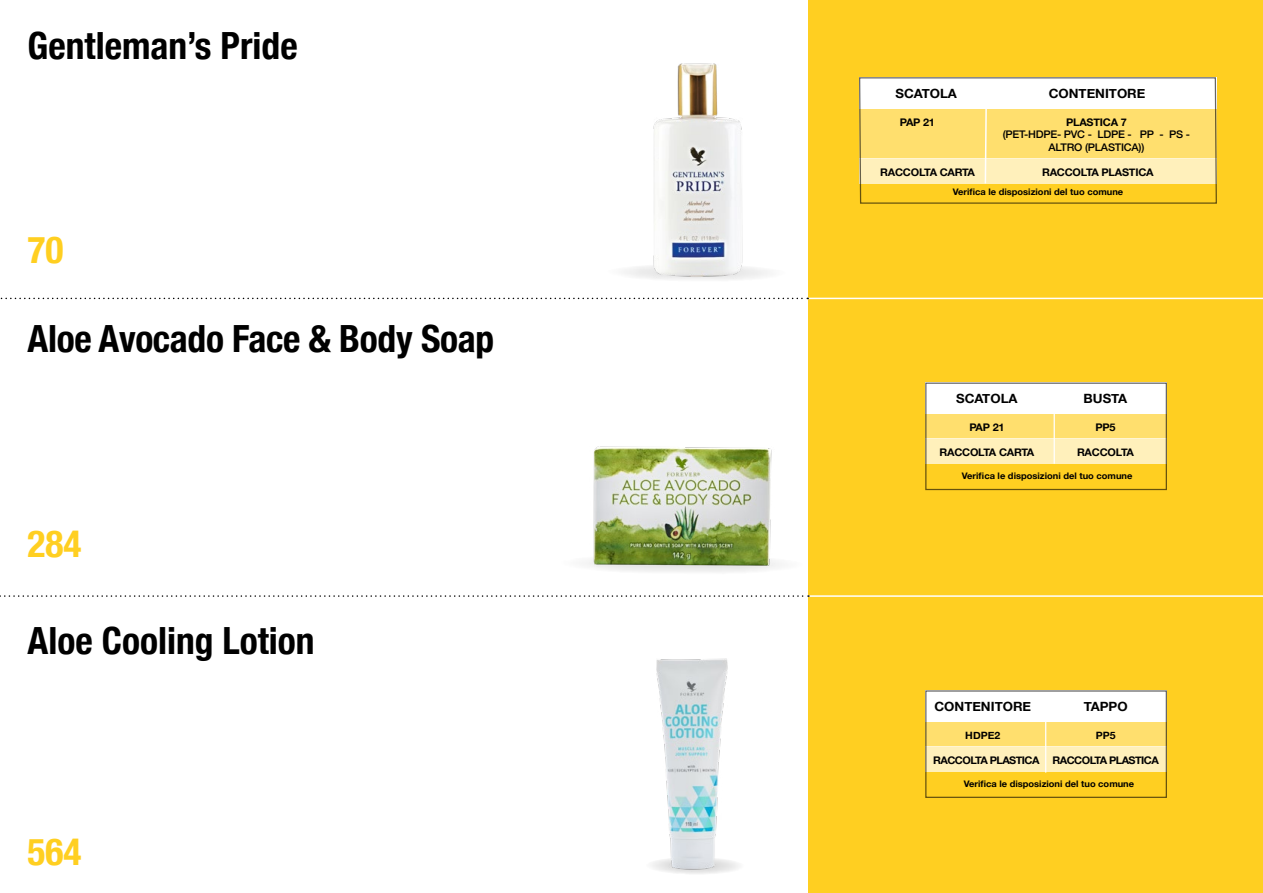
<style>
.page{position:relative;width:1263px;height:893px;background:#fff}
.page>*{position:absolute;margin:0;border:0;box-sizing:border-box;transform-origin:0 0}
.t1{font:700 condensed 37.5px "Helvetica Neue";color:#000}
.t2{font:700 condensed 37.5px "Helvetica Neue";color:#ffcf21}
.t3{font:700 12.75px "Helvetica Neue";color:#000;scale:1.04 1}
.t4{font:700 10.5px "Helvetica Neue";letter-spacing:-.02em;color:#000;scale:1.04 1}
.t5{font:500 10.5px/12.6px "Helvetica Neue";letter-spacing:-.02em;color:#000;text-align:center;scale:1.04 1}
.t6{font:700 10.5px "Helvetica Neue";letter-spacing:-.05em;color:#000;scale:1.04 1}
.t7{font:700 10.05px "Helvetica Neue";color:#000;scale:1.04 1}
.t8{font:700 9px "Helvetica Neue";color:#000;scale:1.04 1}
</style>
<div class="page">
<div style="left:808px;top:0;width:455px;height:893px;background:#ffcf21"></div>
<hr style="left:797px;top:298px;width:466px;height:1px;background:#fff">
<svg style="left:0;top:298px;width:808px;height:1px"></svg>
<hr style="left:805px;top:595px;width:458px;height:2px;background:#fff">
<svg style="left:0;top:595px;width:809px;height:2px"></svg>
<div style="left:925px;top:414px;width:242px;height:25px;background:#ffdf6e"></div>
<div style="left:925px;top:439px;width:242px;height:25px;background:#fff0bb"></div>
<div style="left:925px;top:383px;width:242px;height:31px;background:#fff"></div>
<hr style="left:1053px;top:385px;width:2px;height:79px;background:#fff">
<div style="left:604px;top:263px;width:185px;height:20px;background:#fafafa;border-radius:50%"></div>
<img style="left:633px;top:63px;width:128px;height:216px">
<svg style="left:585px;top:561px;width:194px;height:11px"></svg>
<img style="left:590px;top:446px;width:185px;height:123px">
<svg style="left:859px;top:77px;width:358px;height:127px;background:#fae494"></svg>
<svg style="left:984px;top:107px;width:4px;height:78px"></svg>
<div style="left:925px;top:721px;width:242px;height:25px;background:#ffdf6e"></div>
<div style="left:925px;top:746px;width:242px;height:25px;background:#fff0bb"></div>
<div style="left:925px;top:690px;width:242px;height:31px;background:#fff"></div>
<hr style="left:1045px;top:694px;width:1px;height:79px;background:#fff">
<img style="left:652px;top:658px;width:86px;height:216px">
<h1 class="t1" style="left:28px;top:15px;width:272px">Gentleman’s Pride</h1>
<h1 class="t2" style="left:28px;top:219px;width:38px">70</h1>
<h1 class="t1" style="left:28px;top:308px;width:468px">Aloe Avocado Face &amp; Body Soap</h1>
<h1 class="t2" style="left:28px;top:512px;width:56px">284</h1>
<h1 class="t1" style="left:28px;top:609px;width:289px">Aloe Cooling Lotion</h1>
<h1 class="t2" style="left:28px;top:821px;width:56px">564</h1>
<h2 class="t3" style="left:895px;top:83px;width:61px">SCATOLA</h2>
<p class="t4" style="left:900px;top:114px;width:35px">PAP 21</p>
<h2 class="t3" style="left:1049px;top:83px;width:94px">CONTENITORE</h2>
<p class="t4" style="left:1066px;top:114px;width:60px">PLASTICA 7</p>
<p class="t5" style="left:1003px;top:127px;width:182px">(PET-HDPE- PVC - LDPE - PP - PS -<br>ALTRO (PLASTICA))</p>
<p class="t4" style="left:1042px;top:164px;width:109px">RACCOLTA PLASTICA</p>
<p class="t4" style="left:880px;top:164px;width:93px">RACCOLTA CARTA</p>
<p class="t8" style="left:953px;top:185px;width:165px">Verifica le disposizioni del tuo comune</p>
<h2 class="t3" style="left:956px;top:389px;width:61px">SCATOLA</h2>
<h2 class="t3" style="left:1083px;top:389px;width:43px">BUSTA</h2>
<p class="t4" style="left:969px;top:419px;width:35px">PAP 21</p>
<p class="t4" style="left:1095px;top:419px;width:21px">PP5</p>
<p class="t4" style="left:939px;top:444px;width:93px">RACCOLTA CARTA</p>
<p class="t4" style="left:1077px;top:444px;width:56px">RACCOLTA</p>
<p class="t8" style="left:962px;top:469px;width:165px">Verifica le disposizioni del tuo comune</p>
<h2 class="t3" style="left:934px;top:696px;width:94px">CONTENITORE</h2>
<h2 class="t3" style="left:1084px;top:696px;width:44px">TAPPO</h2>
<p class="t7" style="left:965px;top:727px;width:35px">HDPE2</p>
<p class="t7" style="left:1096px;top:727px;width:20px">PP5</p>
<p class="t6" style="left:933px;top:752px;width:218px">RACCOLTA PLASTICA RACCOLTA PLASTICA</p>
<p class="t8" style="left:964px;top:777px;width:165px">Verifica le disposizioni del tuo comune</p>
</div>
